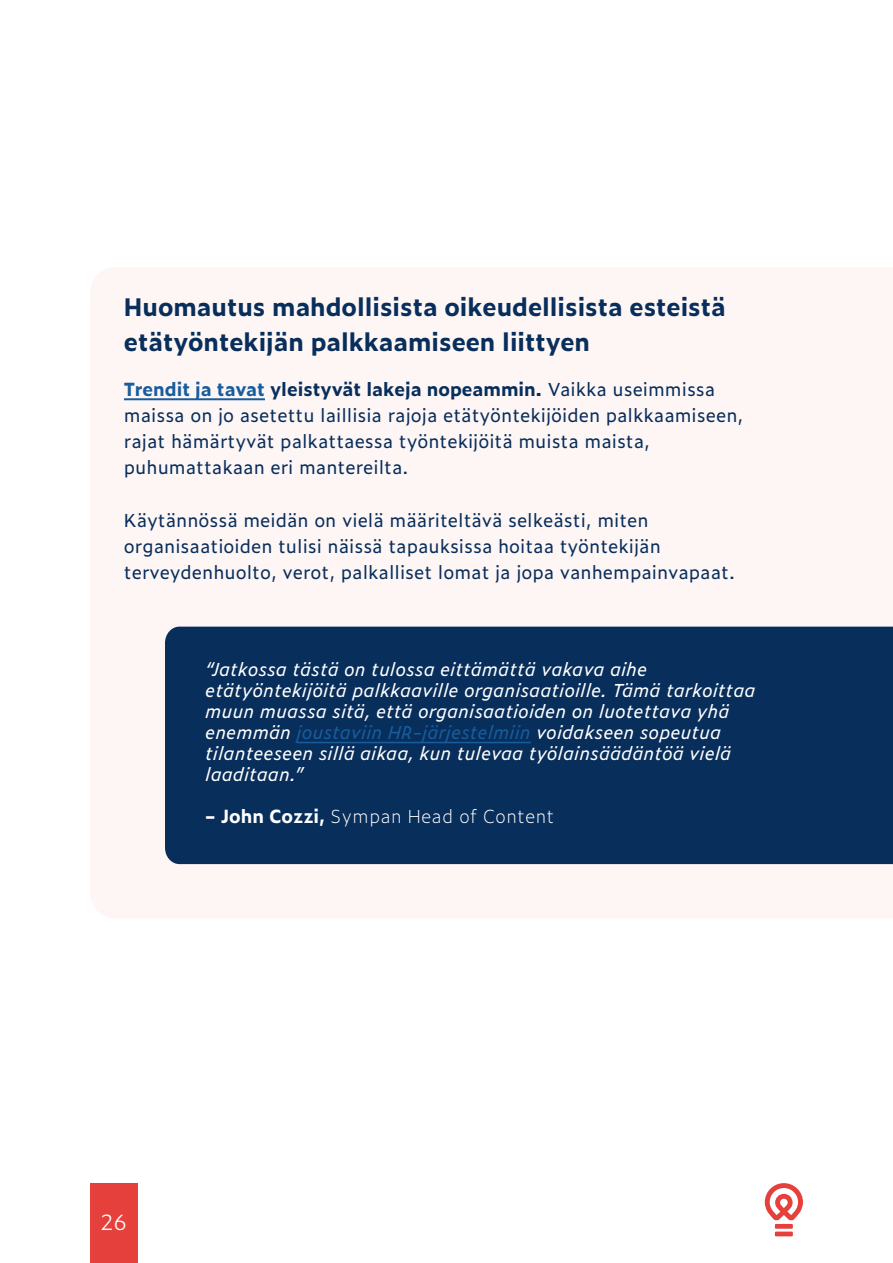
<style>
.page{position:relative;width:893px;height:1263px;background:#fff}
.page>*{position:absolute;margin:0;border:0;box-sizing:border-box;transform-origin:0 0}
.S_Subhead_2{font:700 24px/34.8px "Zeitung Micro Pro";color:#082e5b}
.t1{font:300 21px "Zeitung Micro Pro";color:#fff}
.S_Body_copy{font:18px/26.1px "Zeitung Micro Pro";color:#082e5b}
.S_Quote_with_BG{font:italic 18px/21px "Zeitung Micro Pro";color:#fff}
.S_Quote_with_BG-2{font:200 18px "Zeitung Micro Pro";color:#fff}
.s1{font-weight:700;color:#175d9e}
.s2{font-weight:700}
.s3{color:#175d9e}
</style>
<div class="page">
<div style="left:90px;top:1183px;width:48px;height:80px;background:#e6403c"></div>
<div style="left:775px;top:1224px;width:18px;height:5px;background:#e6403c"></div>
<div style="left:775px;top:1231px;width:18px;height:5px;background:#e6403c"></div>
<svg style="left:765px;top:1183px;width:38px;height:37px"></svg>
<hr style="left:124px;top:398px;width:141px;height:2px;background:#175d9e">
<div style="left:165px;top:627px;width:728px;height:237px;background:#082e5b"></div>
<hr style="left:297px;top:742px;width:234px;height:1px;background:#175d9e">
<p class="S_Subhead_2" style="left:124px;top:289px;width:603px">Huomautus mahdollisista oikeudellisista esteistä etätyöntekijän palkkaamiseen liittyen</p>
<p class="S_Body_copy" style="left:124px;top:375px;width:621px"><span class="s1">Trendit ja tavat</span> <span class="s2">yleistyvät lakeja nopeammin.</span> Vaikka useimmissa maissa on jo asetettu laillisia rajoja etätyöntekijöiden palkkaamiseen, rajat hämärtyvät palkattaessa työntekijöitä muista maista,</p>
<p class="S_Body_copy" style="left:124px;top:454px;width:286px">puhumattakaan eri mantereilta.</p>
<p class="S_Body_copy" style="left:124px;top:506px;width:526px">Käytännössä meidän on vielä määriteltävä selkeästi, miten</p>
<p class="S_Body_copy" style="left:124px;top:532px;width:538px">organisaatioiden tulisi näissä tapauksissa hoitaa työntekijän</p>
<p class="S_Body_copy" style="left:124px;top:558px;width:612px">terveydenhuolto, verot, palkalliset lomat ja jopa vanhempainvapaat.</p>
<p class="S_Quote_with_BG" style="left:205px;top:658px;width:443px">“Jatkossa tästä on tulossa eittämättä vakava aihe</p>
<p class="S_Quote_with_BG" style="left:205px;top:679px;width:552px">etätyöntekijöitä palkkaaville organisaatioille. Tämä tarkoittaa muun muassa sitä, että organisaatioiden on luotettava yhä</p>
<p class="S_Quote_with_BG" style="left:205px;top:721px;width:528px">enemmän <span class="s3">joustaviin HR-järjestelmiin</span> voidakseen sopeutua tilanteeseen sillä aikaa, kun tulevaa työlainsäädäntöä vielä laaditaan.”</p>
<p class="S_Quote_with_BG-2" style="left:205px;top:803px;width:351px"><span class="s2">– John Cozzi,</span> Sympan Head of Content</p>
<p class="t1" style="left:101px;top:1206px;width:28px">26</p>
</div>
